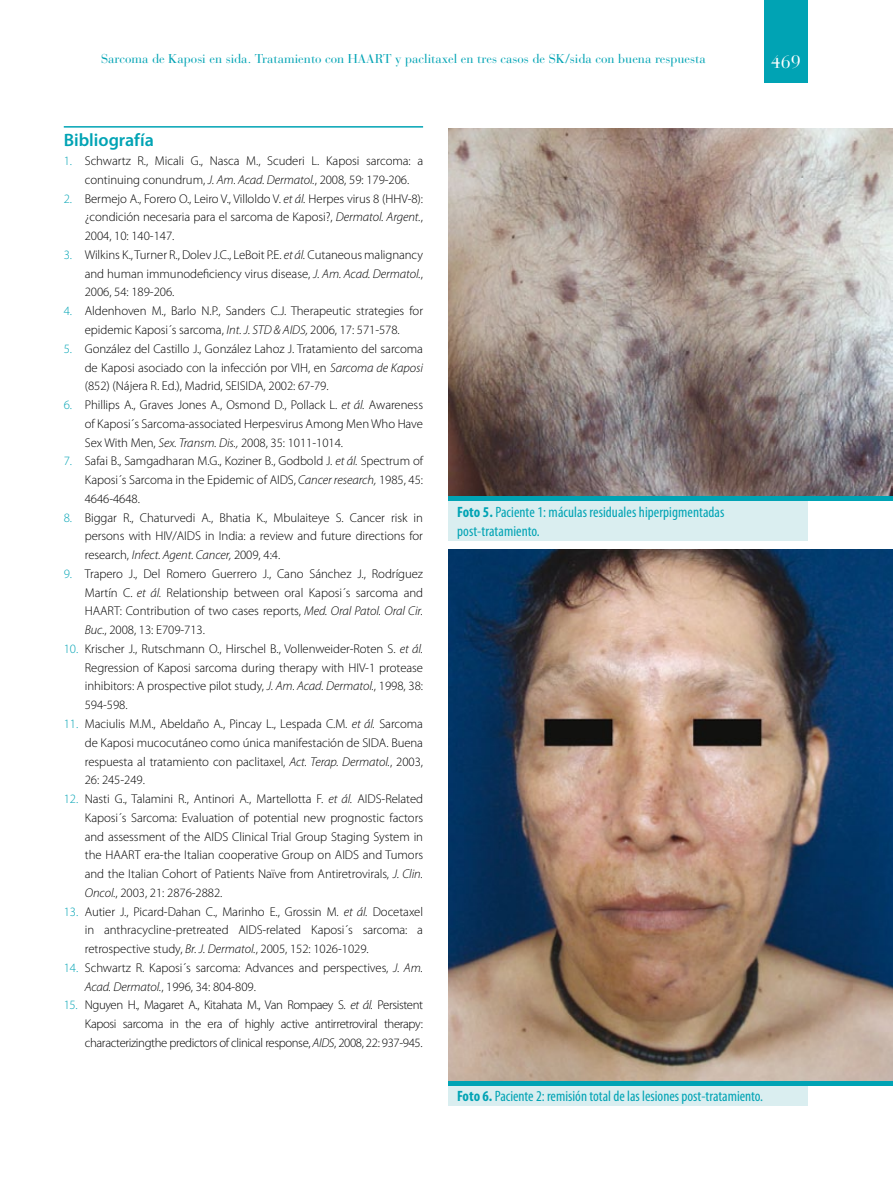
<style>
.page{position:relative;width:893px;height:1191px;background:#fff}
.page>*{position:absolute;margin:0;border:0;box-sizing:border-box;transform-origin:0 0}
.t1{font:600 18px "Myriad Pro";color:#00a3b4}
.t2{font:18px "Bauer Bodoni";color:#fff}
.t3{font:condensed 15px/18.8px "Myriad Pro";color:#00a3b4}
.t4{font:300 12.75px/18.8px "Myriad Pro";letter-spacing:-.005em;color:#000;text-align:justify}
.t5{font:12.75px "Bauer Bodoni";color:#00a3b4}
.s1{color:#00a3b4}
.s2{font-style:italic}
.s3{font-weight:700}
</style>
<div class="page">
<div style="left:764px;top:0;width:44px;height:82px;background:#00a3b4"></div>
<img style="left:449px;top:129px;width:444px;height:367px">
<img style="left:449px;top:549px;width:444px;height:532px">
<hr style="left:64px;top:126px;width:359px;height:2px;background:#00a3b4">
<div style="left:449px;top:501px;width:359px;height:39px;background:#daeef0"></div>
<div style="left:449px;top:1085px;width:359px;height:21px;background:#daeef0"></div>
<div style="left:449px;top:496px;width:444px;height:5px;background:#00a3b4"></div>
<hr style="left:449px;top:1081px;width:444px;height:4px;background:#00a3b4">
<p class="t5" style="left:101px;top:51px;width:606px">Sarcoma de Kaposi en sida. Tratamiento con HAART y paclitaxel en tres casos de SK/sida con buena respuesta</p>
<h1 class="t2" style="left:771px;top:51px;width:32px">469</h1>
<h1 class="t1" style="left:64px;top:129px;width:92px">Bibliografía</h1>
<p class="t4" style="left:64px;top:151px;width:361px;text-align:center"><span class="s1">1.</span> Schwartz R., Micali G., Nasca M., Scuderi L. Kaposi sarcoma: a continuing conundrum, <span class="s2">J. Am. Acad. Dermatol.</span>, 2008, 59: 179-206.</p>
<p class="t4" style="left:85px;top:189px;width:340px;text-indent:-21px"><span class="s1">2.</span> Bermejo A., Forero O., Leiro V., Villoldo V. <span class="s2">et ál.</span> Herpes virus 8 (HHV-8): ¿condición necesaria para el sarcoma de Kaposi?, <span class="s2">Dermatol. Argent.</span>, 2004, 10: 140-147.</p>
<p class="t4" style="left:85px;top:245px;width:340px;text-indent:-21px"><span class="s1">3.</span> Wilkins K., Turner R., Dolev J.C., LeBoit P.E. <span class="s2">et ál.</span> Cutaneous malignancy and human immunodeficiency virus disease, <span class="s2">J. Am. Acad. Dermatol.</span>, 2006, 54: 189-206.</p>
<p class="t4" style="left:64px;top:301px;width:361px;text-align:center"><span class="s1">4.</span> Aldenhoven M., Barlo N.P., Sanders C.J. Therapeutic strategies for epidemic Kaposi´s sarcoma, <span class="s2">Int. J. STD &amp; AIDS,</span> 2006, 17: 571-578.</p>
<p class="t4" style="left:85px;top:339px;width:340px;text-indent:-21px"><span class="s1">5.</span> González del Castillo J., González Lahoz J. Tratamiento del sarcoma de Kaposi asociado con la infección por VIH, en <span class="s2">Sarcoma de Kaposi </span>(852) (Nájera R. Ed.), Madrid, SEISIDA, 2002: 67-79.</p>
<p class="t4" style="left:85px;top:395px;width:340px;text-indent:-21px"><span class="s1">6.</span> Phillips A., Graves Jones A., Osmond D., Pollack L. <span class="s2">et ál.</span> Awareness of Kaposi´s Sarcoma-associated Herpesvirus Among Men Who Have Sex With Men, <span class="s2">Sex. Transm. Dis.,</span> 2008, 35: 1011-1014.</p>
<p class="t4" style="left:85px;top:451px;width:340px;text-indent:-21px"><span class="s1">7.</span> Safai B., Samgadharan M.G., Koziner B., Godbold J. <span class="s2">et ál.</span> Spectrum of Kaposi´s Sarcoma in the Epidemic of AIDS, <span class="s2">Cancer research,</span> 1985, 45:<br>4646-4648.</p>
<p class="t4" style="left:85px;top:508px;width:340px;text-indent:-21px"><span class="s1">8.</span> Biggar R., Chaturvedi A., Bhatia K., Mbulaiteye S. Cancer risk in persons with HIV/AIDS in India: a review and future directions for research, <span class="s2">Infect. Agent. Cancer,</span> 2009, 4:4.</p>
<p class="t4" style="left:85px;top:564px;width:340px;text-indent:-21px"><span class="s1">9.</span> Trapero J., Del Romero Guerrero J., Cano Sánchez J., Rodríguez Martín C. <span class="s2">et ál.</span> Relationship between oral Kaposi´s sarcoma and HAART: Contribution of two cases reports, <span class="s2">Med. Oral Patol. Oral Cir.<br>Buc.</span>, 2008, 13: E709-713.</p>
<p class="t4" style="left:85px;top:639px;width:340px;text-indent:-21px"><span class="s1">10.</span> Krischer J., Rutschmann O., Hirschel B., Vollenweider-Roten S. <span class="s2">et ál.<br></span>Regression of Kaposi sarcoma during therapy with HIV-1 protease inhibitors: A prospective pilot study, <span class="s2">J. Am. Acad. Dermatol.</span>, 1998, 38:<br>594-598.</p>
<p class="t4" style="left:85px;top:714px;width:340px;text-indent:-21px"><span class="s1">11.</span> Maciulis M.M., Abeldaño A., Pincay L., Lespada C.M. <span class="s2">et ál.</span> Sarcoma de Kaposi mucocutáneo como única manifestación de SIDA. Buena respuesta al tratamiento con paclitaxel, <span class="s2">Act. Terap. Dermatol.</span>, 2003, 26: 245-249.</p>
<p class="t4" style="left:85px;top:789px;width:340px;text-indent:-21px"><span class="s1">12.</span> Nasti G., Talamini R., Antinori A., Martellotta F. <span class="s2">et ál.</span> AIDS-Related Kaposi´s Sarcoma: Evaluation of potential new prognostic factors and assessment of the AIDS Clinical Trial Group Staging System in the HAART era-the Italian cooperative Group on AIDS and Tumors and the Italian Cohort of Patients Naïve from Antiretrovirals, <span class="s2">J. Clin.<br>Oncol.</span>, 2003, 21: 2876-2882.</p>
<p class="t4" style="left:85px;top:902px;width:340px;text-indent:-21px"><span class="s1">13.</span> Autier J., Picard-Dahan C., Marinho E., Grossin M. <span class="s2">et ál.</span> Docetaxel in anthracycline-pretreated AIDS-related Kaposi´s sarcoma: a retrospective study, <span class="s2">Br. J. Dermatol.</span>, 2005, 152: 1026-1029.</p>
<p class="t4" style="left:85px;top:958px;width:340px;text-indent:-21px"><span class="s1">14.</span> Schwartz R. Kaposi´s sarcoma: Advances and perspectives, <span class="s2">J. Am.<br>Acad. Dermatol.</span>, 1996, 34: 804-809.</p>
<p class="t4" style="left:85px;top:995px;width:340px;text-indent:-21px"><span class="s1">15.</span> Nguyen H., Magaret A., Kitahata M., Van Rompaey S. <span class="s2">et ál.</span> Persistent Kaposi sarcoma in the era of highly active antirretroviral therapy: characterizingthe predictors of clinical response, <span class="s2">AIDS</span>, 2008, 22: 937-945.</p>
<p class="t3" style="left:457px;top:502px;width:269px"><span class="s3">Foto 5.</span> Paciente 1: máculas residuales hiperpigmentadas post-tratamiento.</p>
<p class="t3" style="left:457px;top:1086px;width:307px"><span class="s3">Foto 6.</span> Paciente 2: remisión total de las lesiones post-tratamiento.</p>
</div>
